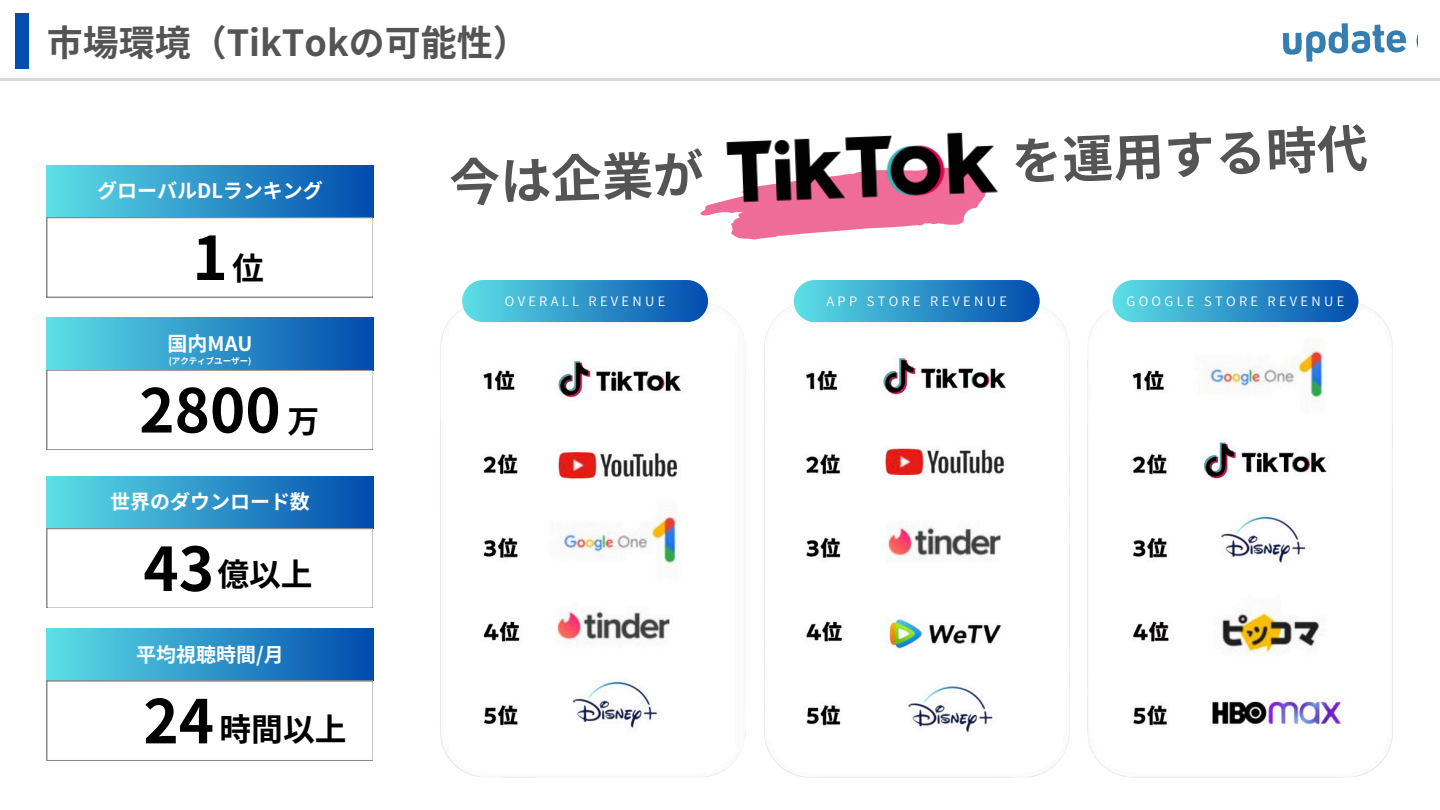
<style>
.page{position:relative;width:1440px;height:810px;background:#fff}
.page>*{position:absolute;margin:0;border:0;box-sizing:border-box;transform-origin:0 0}
.t1{font:700 60.2px "Gen Shin Gothic";color:#000}
.t2{font:700 51px "Gen Shin Gothic";color:#545454}
.t3{font:700 36px "Noto Sans JP";color:#545454}
.t4{font:700 31.8px "Gen Shin Gothic";color:#000}
.t5{font:700 20px "Gen Shin Gothic";color:#fff}
.t6{font:13px "Gen Shin Gothic";letter-spacing:.255em;color:#fff}
.t7{font:700 8.5px "Gen Shin Gothic";color:#fff}
</style>
<div class="page">
<div style="left:15px;top:13px;width:13px;height:56px;background:#004eae"></div>
<hr style="left:0;top:78px;width:1440px;height:3px;background:#d9d9d9">
<svg style="left:700px;top:202px;width:18px;height:11px"></svg>
<img style="left:718px;top:132px;width:281px;height:81px">
<img style="left:1282px;top:23px;width:135px;height:39px">
<div style="left:47px;top:165px;width:326px;height:53px;background:linear-gradient(to right,#5de0e6,#014cae)"></div>
<svg style="left:47px;top:218px;width:326px;height:79px"></svg>
<div style="left:47px;top:318px;width:326px;height:52px;background:linear-gradient(to right,#5de0e6,#014cae)"></div>
<svg style="left:47px;top:370px;width:326px;height:80px"></svg>
<div style="left:47px;top:476px;width:326px;height:52px;background:linear-gradient(to right,#5de0e6,#014cae)"></div>
<svg style="left:47px;top:528px;width:326px;height:80px"></svg>
<div style="left:47px;top:629px;width:326px;height:52px;background:linear-gradient(to right,#5de0e6,#014cae)"></div>
<svg style="left:47px;top:681px;width:326px;height:79px"></svg>
<img style="left:440px;top:213px;width:953px;height:565px">
<svg style="left:1108px;top:285px;width:250px;height:46px"></svg>
<div style="left:462px;top:280px;width:246px;height:42px;background:linear-gradient(to right,#5de0e6,#024dae);border-radius:21px"></div>
<div style="left:794px;top:280px;width:246px;height:42px;background:linear-gradient(to right,#5cdfe6,#044eae);border-radius:21px"></div>
<div style="left:1113px;top:280px;width:245px;height:42px;background:linear-gradient(to right,#5de0e6,#014cae);border-radius:21px"></div>
<p class="t3" style="left:47px;top:14px;width:484px">市場環境（TikTokの可能性）</p>
<p class="t5" style="left:97px;top:177px;width:227px">グローバルDLランキング</p>
<p class="t1" style="left:192px;top:215px;width:37px">1</p>
<p class="t4" style="left:232px;top:245px;width:33px">位</p>
<h3 class="t2" style="left:448px;top:147px;width:256px;rotate:-2deg">今は企業が</h3>
<h3 class="t2" style="left:1010px;top:125px;width:358px;rotate:-2deg">を運用する時代</h3>
<h2 class="t5" style="left:168px;top:329px;width:86px">国内MAU</h2>
<p class="t7" style="left:169px;top:355px;width:84px">(アクティブユーザー)</p>
<p class="t1" style="left:139px;top:368px;width:143px">2800</p>
<p class="t4" style="left:287px;top:399px;width:33px">万</p>
<p class="t5" style="left:110px;top:488px;width:201px">世界のダウンロード数</p>
<p class="t1" style="left:143px;top:526px;width:72px">43</p>
<h5 class="t4" style="left:217px;top:552px;width:97px">億以上</h5>
<h5 class="t5" style="left:136px;top:640px;width:149px">平均視聴時間/月</h5>
<h1 class="t1" style="left:143px;top:679px;width:72px">24</h1>
<h6 class="t4" style="left:219px;top:707px;width:129px">時間以上</h6>
<p class="t6" style="left:505px;top:292px;width:162px">OVERALL REVENUE</p>
<p class="t6" style="left:827px;top:292px;width:182px">APP STORE REVENUE</p>
<p class="t6" style="left:1127px;top:292px;width:219px">GOOGLE STORE REVENUE</p>
<p class="t6" style="left:1125px;top:298px;width:219px">GOOGLE STORE REVENUE</p>
</div>
